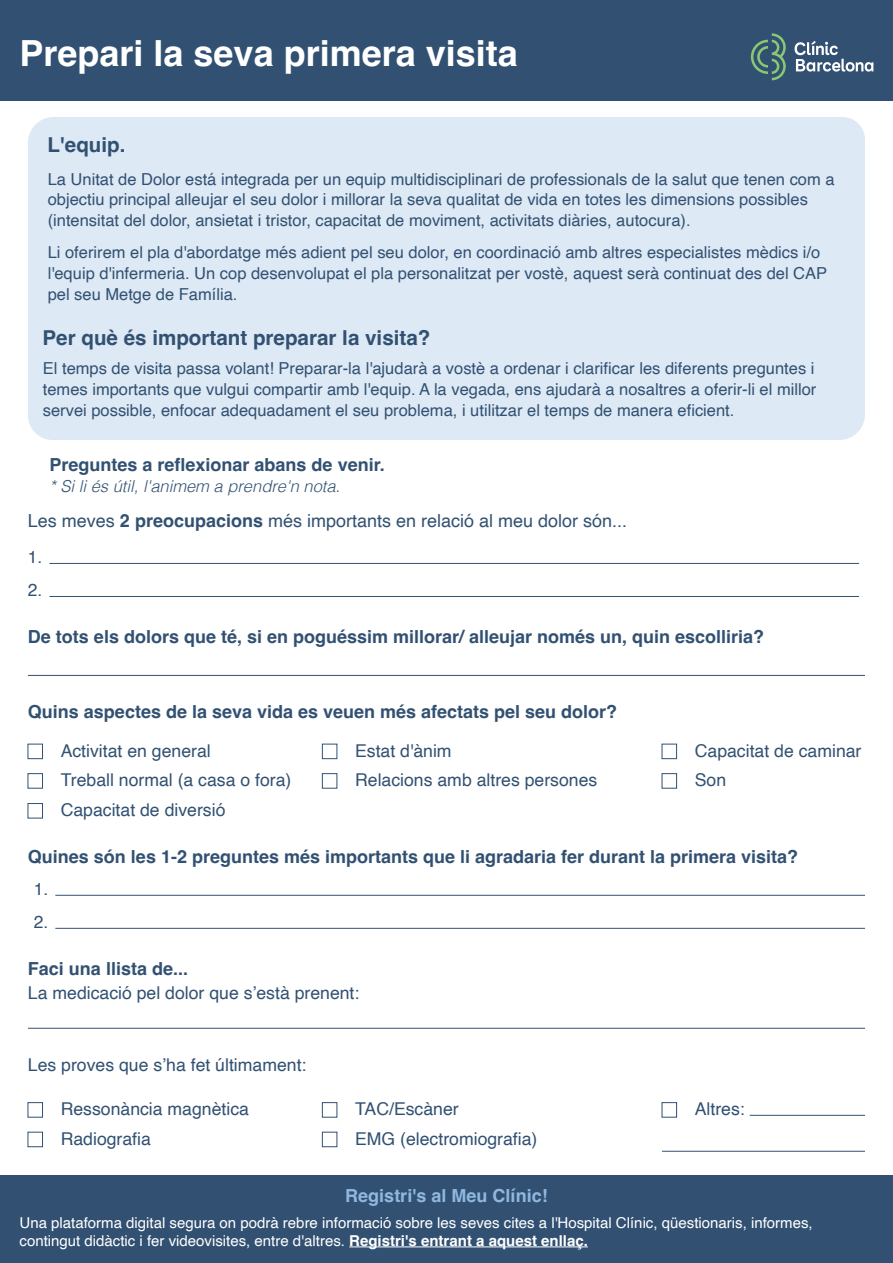
<style>
.page{position:relative;width:893px;height:1263px;background:#fff}
.page>*{position:absolute;margin:0;border:0;box-sizing:border-box;transform-origin:0 0}
.t1{font:700 36px "Helvetica";color:#fff}
.t2{font:700 20.55px "Helvetica";color:#325172}
.t3{font:700 18px "Helvetica";color:#325172}
.t4{font:18px "Helvetica";color:#325172}
.t5{font:700 18px "Helvetica";color:#8fb8e0}
.t6{font:17.7px/29.5px "Helvetica";color:#325172}
.t7{font:17.4px/33px "Helvetica";color:#325172}
.t8{font:16.5px/20.5px "Helvetica";color:#325172}
.t9{font:italic 300 16.5px "Helvetica";color:#325172}
.t10{font:15px/18px "Helvetica";color:#fff}
.s1{font-weight:700}
</style>
<div class="page">
<div style="left:0;top:0;width:893px;height:100px;background:#325172"></div>
<div style="left:28px;top:117px;width:837px;height:323px;background:#dde9f5"></div>
<div style="left:28px;top:744px;width:15px;height:15px;border:1px solid #325172"></div>
<div style="left:28px;top:773px;width:15px;height:15px;border:1px solid #325172"></div>
<div style="left:28px;top:803px;width:15px;height:15px;border:1px solid #325172"></div>
<div style="left:322px;top:744px;width:15px;height:15px;border:1px solid #325172"></div>
<div style="left:322px;top:773px;width:15px;height:15px;border:1px solid #325172"></div>
<div style="left:662px;top:744px;width:15px;height:15px;border:1px solid #325172"></div>
<div style="left:662px;top:773px;width:15px;height:15px;border:1px solid #325172"></div>
<svg style="left:794px;top:41px;width:79px;height:31px"></svg>
<svg style="left:751px;top:33px;width:35px;height:47px"></svg>
<hr style="left:28px;top:675px;width:837px;height:1px;background:#365070">
<hr style="left:28px;top:1028px;width:837px;height:1px;background:#365070">
<div style="left:28px;top:1102px;width:15px;height:15px;border:1px solid #325172"></div>
<div style="left:28px;top:1132px;width:15px;height:15px;border:1px solid #325172"></div>
<div style="left:322px;top:1102px;width:15px;height:15px;border:1px solid #325172"></div>
<div style="left:322px;top:1132px;width:15px;height:15px;border:1px solid #325172"></div>
<div style="left:662px;top:1102px;width:15px;height:15px;border:1px solid #325172"></div>
<hr style="left:662px;top:1151px;width:203px;height:1px;background:#365070">
<hr style="left:750px;top:1115px;width:115px;height:1px;background:#365070">
<hr style="left:49px;top:563px;width:810px;height:1px;background:#325172">
<hr style="left:49px;top:596px;width:810px;height:1px;background:#325172">
<hr style="left:55px;top:895px;width:810px;height:1px;background:#325172">
<hr style="left:55px;top:928px;width:810px;height:1px;background:#325172">
<div style="left:0;top:1175px;width:893px;height:88px;background:#325172"></div>
<hr style="left:349px;top:1246px;width:239px;height:1px;background:#fff">
<h1 class="t1" style="left:20px;top:31px;width:500px">Prepari la seva primera visita</h1>
<p class="t2" style="left:47px;top:132px;width:80px">L'equip.</p>
<p class="t8" style="left:48px;top:169px;width:788px">La Unitat de Dolor está integrada per un equip multidisciplinari de professionals de la salut que tenen com a objectiu principal alleujar el seu dolor i millorar la seva qualitat de vida en totes les dimensions possibles (intensitat del dolor, ansietat i tristor, capacitat de moviment, activitats diàries, autocura).</p>
<p class="t8" style="left:48px;top:243px;width:781px">Li oferirem el pla d'abordatge més adient pel seu dolor, en coordinació amb altres especialistes mèdics i/o l'equip d'infermeria. Un cop desenvolupat el pla personalitzat per vostè, aquest serà continuat des del CAP pel seu Metge de Família.</p>
<p class="t2" style="left:43px;top:325px;width:389px">Per què és important preparar la visita?</p>
<p class="t8" style="left:43px;top:359px;width:775px;text-align:justify">El temps de visita passa volant! Preparar-la l'ajudarà a vostè a ordenar i clarificar les diferents preguntes i temes importants que vulgui compartir amb l'equip. A la vegada, ens ajudarà a nosaltres a oferir-li el millor servei possible, enfocar adequadament el seu problema, i utilitzar el temps de manera eficient.</p>
<p class="t3" style="left:50px;top:454px;width:337px">Preguntes a reflexionar abans de venir.</p>
<p class="t9" style="left:50px;top:472px;width:292px">* Si li és útil, l'animem a prendre'n nota.</p>
<p class="t4" style="left:28px;top:507px;width:601px">Les meves <span class="s1">2 preocupacions</span> més importants en relació al meu dolor són...</p>
<p class="t7" style="left:28px;top:541px;width:16px">1.<br>2.</p>
<p class="t3" style="left:28px;top:626px;width:738px">De tots els dolors que té, si en poguéssim millorar/ alleujar només un, quin escolliria?</p>
<p class="t3" style="left:28px;top:701px;width:591px">Quins aspectes de la seva vida es veuen més afectats pel seu dolor?</p>
<p class="t6" style="left:61px;top:736px;width:232px">Activitat en general<br>Treball normal (a casa o fora)<br>Capacitat de diversió</p>
<p class="t6" style="left:355px;top:736px;width:244px">Estat d'ànim<br>Relacions amb altres persones</p>
<p class="t6" style="left:695px;top:736px;width:168px">Capacitat de caminar<br>Son</p>
<p class="t3" style="left:28px;top:845px;width:772px">Quines són les 1-2 preguntes més importants que li agradaria fer durant la primera visita?</p>
<p class="t7" style="left:34px;top:873px;width:16px">1.<br>2.</p>
<p class="t3" style="left:28px;top:957px;width:162px">Faci una llista de...</p>
<p class="t6" style="left:28px;top:978px;width:333px">La medicació pel dolor que s’està prenent:</p>
<p class="t6" style="left:28px;top:1050px;width:280px">Les proves que s’ha fet últimament:</p>
<p class="t6" style="left:61px;top:1095px;width:190px">Ressonància magnètica<br>Radiografia</p>
<p class="t6" style="left:355px;top:1095px;width:184px">TAC/Escàner<br>EMG (electromiografia)</p>
<p class="t6" style="left:695px;top:1095px;width:52px">Altres:</p>
<p class="t5" style="left:345px;top:1184px;width:204px">Registri's al Meu Clínic!</p>
<p class="t10" style="left:20px;top:1214px;width:795px">Una plataforma digital segura on podrà rebre informació sobre les seves cites a l'Hospital Clínic, qüestionaris, informes, contingut didàctic i fer videovisites, entre d'altres. <span class="s1">Registri's entrant a aquest enllaç.</span></p>
</div>
